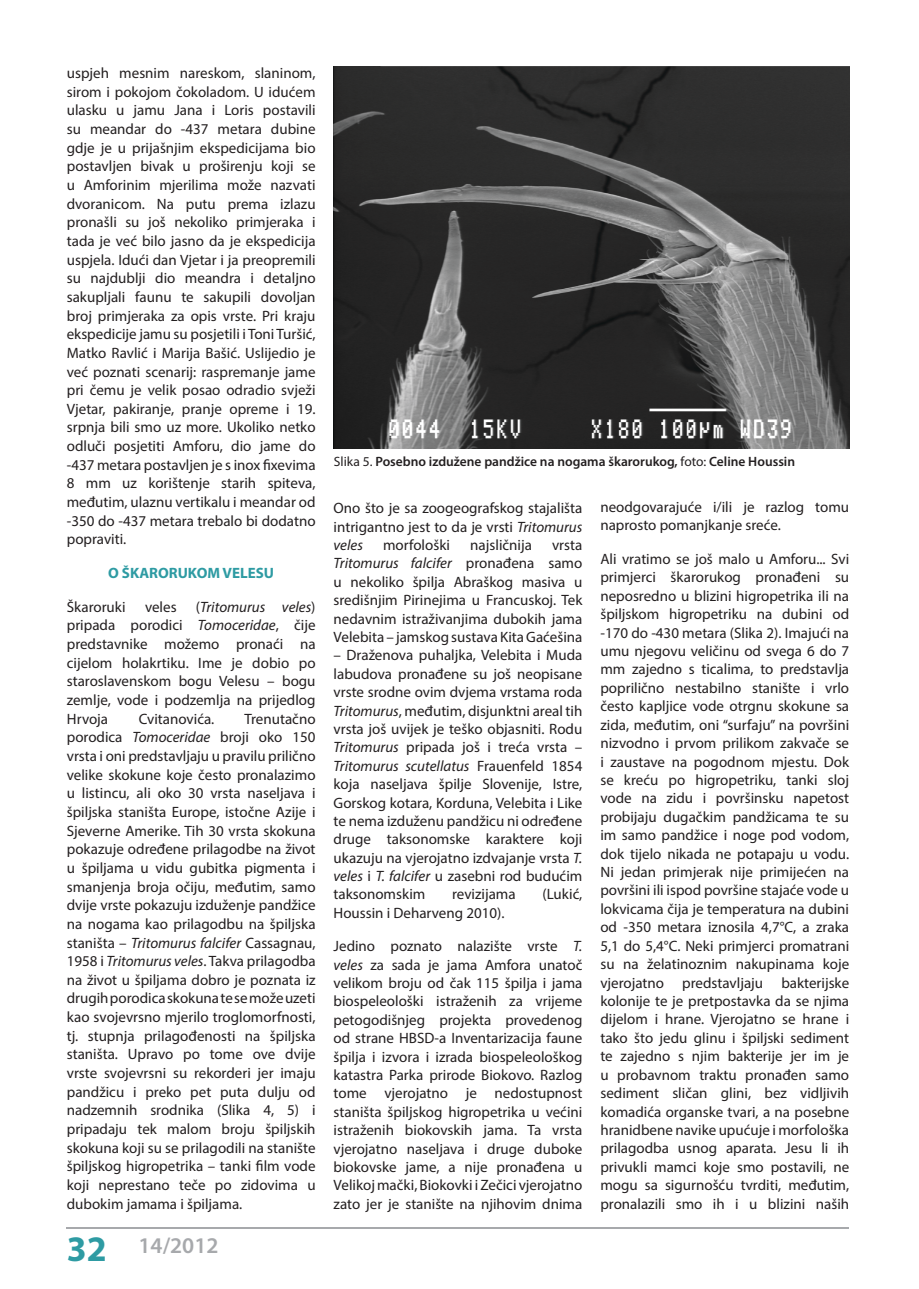
<style>
.page{position:relative;width:919px;height:1289px;background:#fff}
.page>*{position:absolute;margin:0;border:0;box-sizing:border-box;transform-origin:0 0}
.t1{font:600 22.5px "Myriad Pro";color:#a7a9ac}
.Tekuci_tekst{font:15px/18.5px "Myriad Pro";color:#231f20;text-align:justify}
.Tekuci_tekst-2{font:700 15px "Myriad Pro";color:#2e9ba3}
.Opis_fotke{font:600 13.5px "Myriad Pro";color:#231f20}
.s1{font-style:italic}
.s2{font-weight:700;font-size:36px;color:#2e9ba3}
.s3{font-weight:400}
</style>
<div class="page">
<svg style="left:66px;top:1227px;width:783px;height:1px"></svg>
<img style="left:334px;top:67px;width:515px;height:381px">
<p class="Tekuci_tekst" style="left:67px;top:63px;width:250px">uspjeh mesnim nareskom, slaninom, sirom i pokojom čokoladom. U idućem ulasku u jamu Jana i Loris postavili su meandar do -437 metara dubine gdje je u prijašnjim ekspedicijama bio postavljen bivak u proširenju koji se u Amforinim mjerilima može nazvati dvoranicom. Na putu prema izlazu pronašli su još nekoliko primjeraka i tada je već bilo jasno da je ekspedicija uspjela. Idući dan Vjetar i ja preopremili su najdublji dio meandra i detaljno sakupljali faunu te sakupili dovoljan broj primjeraka za opis vrste. Pri kraju ekspedicije jamu su posjetili i Toni Turšić, Matko Ravlić i Marija Bašić. Uslijedio je već poznati scenarij: raspremanje jame pri čemu je velik posao odradio svježi Vjetar, pakiranje, pranje opreme i 19. srpnja bili smo uz more. Ukoliko netko odluči posjetiti Amforu, dio jame do -437 metara postavljen je s inox fixevima 8 mm uz korištenje starih spiteva, međutim, ulaznu vertikalu i meandar od -350 do -437 metara trebalo bi dodatno popraviti.</p>
<p class="Tekuci_tekst-2" style="left:108px;top:563px;width:167px">O ŠKARORUKOM VELESU</p>
<p class="Tekuci_tekst" style="left:67px;top:597px;width:60px">Škaroruki</p>
<p class="Tekuci_tekst" style="left:145px;top:597px;width:33px">veles</p>
<p class="Tekuci_tekst" style="left:67px;top:597px;width:250px;text-indent:129px">(<span class="s1">Tritomurus veles</span>) pripada porodici <span class="s1">Tomoceridae</span>, čije predstavnike možemo pronaći na cijelom holakrtiku. Ime je dobio po staroslavenskom bogu Velesu – bogu zemlje, vode i podzemlja na prijedlog Hrvoja</p>
<p class="Tekuci_tekst" style="left:67px;top:709px;width:250px;text-indent:178px">Trenutačno porodica <span class="s1">Tomoceridae</span> broji oko 150 vrsta i oni predstavljaju u pravilu prilično velike skokune koje često pronalazimo u listincu, ali oko 30 vrsta naseljava i špiljska staništa Europe, istočne Azije i Sjeverne Amerike. Tih 30 vrsta skokuna pokazuje određene prilagodbe na život u špiljama u vidu gubitka pigmenta i smanjenja broja očiju, međutim, samo dvije vrste pokazuju izduženje pandžice na nogama kao prilagodbu na špiljska staništa – <span class="s1">Tritomurus falcifer</span> Cassagnau, 1958 i <span class="s1">Tritomurus veles</span>. Takva prilagodba na život u špiljama dobro je poznata iz drugih porodica skokuna te se može uzeti kao svojevrsno mjerilo troglomorfnosti, tj. stupnja prilagođenosti na špiljska staništa. Upravo po tome ove dvije vrste svojevrsni su rekorderi jer imaju pandžicu i preko pet puta dulju od nadzemnih srodnika (Slika 4, 5) i pripadaju tek malom broju špiljskih skokuna koji su se prilagodili na stanište špiljskog higropetrika – tanki film vode koji neprestano teče po zidovima u dubokim jamama i špiljama.</p>
<p class="Tekuci_tekst" style="left:139px;top:709px;width:77px">Cvitanovića.</p>
<h1 class="t1" style="left:67px;top:1230px;width:153px"><span class="s2">32</span> 14/2012</h1>
<p class="Opis_fotke" style="left:334px;top:453px;width:462px"><span class="s3">Slika 5.</span> Posebno izdužene pandžice na nogama škarorukog, <span class="s3">foto:</span> Celine Houssin</p>
<p class="Tekuci_tekst" style="left:333px;top:499px;width:250px">Ono što je sa zoogeografskog stajališta intrigantno jest to da je vrsti <span class="s1">Tritomurus veles</span></p>
<p class="Tekuci_tekst" style="left:383px;top:535px;width:69px">morfološki</p>
<p class="Tekuci_tekst" style="left:470px;top:535px;width:63px">najsličnija</p>
<p class="Tekuci_tekst" style="left:333px;top:535px;width:250px;text-indent:218px">vrsta <span class="s1">Tritomurus falcifer</span> pronađena samo u nekoliko špilja Abraškog masiva u središnjim Pirinejima u Francuskoj. Tek nedavnim istraživanjima dubokih jama Velebita – jamskog sustava Kita Gaćešina</p>
<p class="Tekuci_tekst" style="left:333px;top:646px;width:250px">– Draženova puhaljka, Velebita i Muda labudova pronađene su još neopisane vrste srodne ovim dvjema vrstama roda <span class="s1">Tritomurus</span>, međutim, disjunktni areal tih vrsta još uvijek je teško objasniti. Rodu <span class="s1">Tritomurus</span> pripada još i treća vrsta – <span class="s1">Tritomurus scutellatus</span> Frauenfeld 1854 koja naseljava špilje Slovenije, Istre, Gorskog kotara, Korduna, Velebita i Like te nema izduženu pandžicu ni određene druge taksonomske karaktere koji ukazuju na vjerojatno izdvajanje vrsta <span class="s1">T. veles</span> i <span class="s1">T. falcifer</span> u zasebni rod budućim taksonomskim</p>
<p class="Tekuci_tekst" style="left:452px;top:885px;width:65px">revizijama</p>
<p class="Tekuci_tekst" style="left:542px;top:885px;width:41px">(Lukić,</p>
<p class="Tekuci_tekst" style="left:333px;top:903px;width:172px">Houssin i Deharveng 2010).</p>
<p class="Tekuci_tekst" style="left:333px;top:936px;width:250px">Jedino poznato nalazište vrste <span class="s1">T. veles</span> za sada je jama Amfora unatoč velikom broju od čak 115 špilja i jama biospeleološki istraženih za vrijeme petogodišnjeg projekta provedenog od strane HBSD-a Inventarizacija faune špilja i izvora i izrada biospeleološkog katastra Parka prirode Biokovo. Razlog tome vjerojatno je nedostupnost staništa špiljskog higropetrika u većini istraženih biokovskih jama. Ta vrsta vjerojatno naseljava i druge duboke biokovske jame, a nije pronađena u Velikoj mački, Biokovki i Zečici vjerojatno zato jer je stanište na njihovim dnima</p>
<p class="Tekuci_tekst" style="left:600px;top:497px;width:250px">neodgovarajuće i/ili je razlog tomu naprosto pomanjkanje sreće.</p>
<p class="Tekuci_tekst" style="left:600px;top:549px;width:250px">Ali vratimo se još malo u Amforu... Svi primjerci škarorukog pronađeni su neposredno u blizini higropetrika ili na špiljskom higropetriku na dubini od -170 do -430 metara (Slika 2). Imajući na umu njegovu veličinu od svega 6 do 7 mm zajedno s ticalima, to predstavlja poprilično nestabilno stanište i vrlo često kapljice vode otrgnu skokune sa zida, međutim, oni “surfaju” na površini nizvodno i prvom prilikom zakvače se i zaustave na pogodnom mjestu. Dok se kreću po higropetriku, tanki sloj vode na zidu i površinsku napetost probijaju dugačkim pandžicama te su im samo pandžice i noge pod vodom, dok tijelo nikada ne potapaju u vodu.<br>Ni jedan primjerak nije primijećen na površini ili ispod površine stajaće vode u lokvicama čija je temperatura na dubini od -350 metara iznosila 4,7°C, a zraka 5,1 do 5,4°C. Neki primjerci promatrani su na želatinoznim nakupinama koje vjerojatno predstavljaju bakterijske kolonije te je pretpostavka da se njima dijelom i hrane. Vjerojatno se hrane i tako što jedu glinu i špiljski sediment te zajedno s njim bakterije jer im je u probavnom traktu pronađen samo sediment sličan glini, bez vidljivih komadića organske tvari, a na posebne hranidbene navike upućuje i morfološka prilagodba usnog aparata. Jesu li ih privukli mamci koje smo postavili, ne mogu sa sigurnošću tvrditi, međutim, pronalazili smo ih i u blizini naših</p>
</div>
